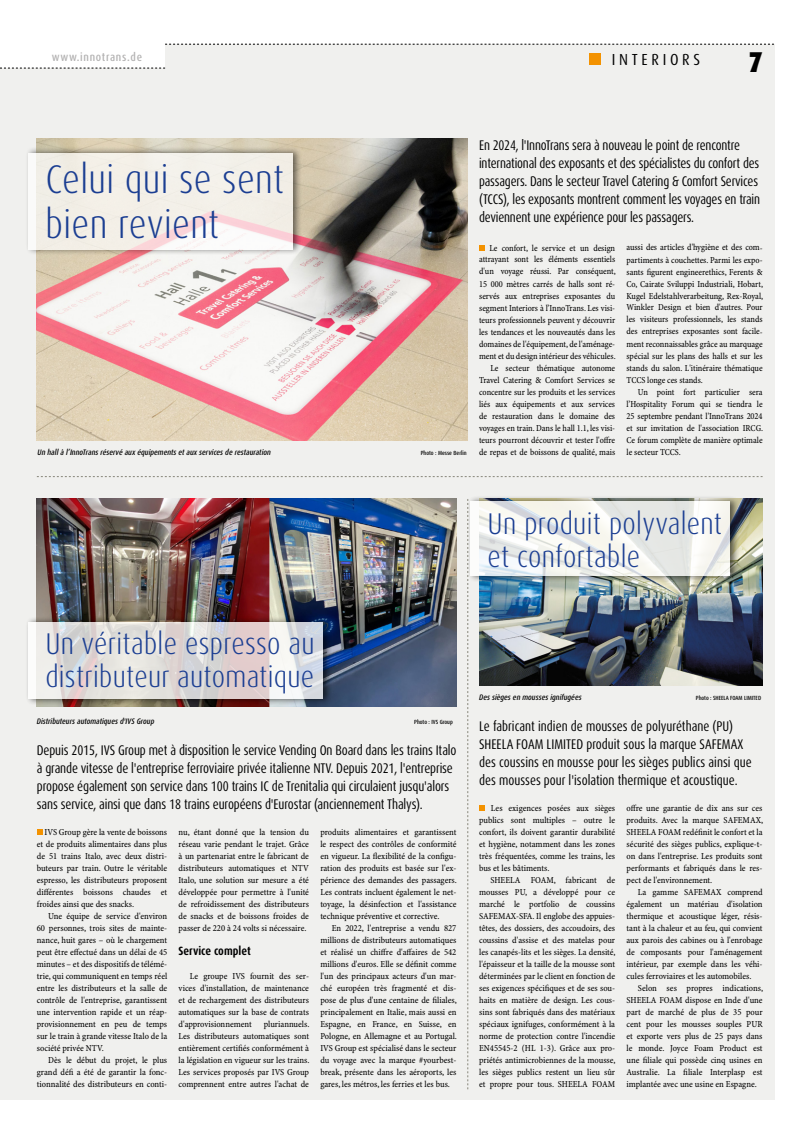
<style>
.page{position:relative;width:808px;height:1134px;background:#fff}
.page>*{position:absolute;margin:0;border:0;box-sizing:border-box;transform-origin:0 0}
.t1{font:300 condensed 40px/45px "Dax OT";letter-spacing:.01em;color:#1b3e92}
.t2{font:300 condensed 30px/33px "Dax OT";letter-spacing:.01em;color:#1b3e92}
.t3{font:900 condensed 28.7px "Dax OT";color:#000}
.t4{font:condensed 16px "Dax OT";letter-spacing:.23em;color:#000}
.t5{font:condensed 14px/18px "Dax OT";letter-spacing:-.01em;color:#000;scale:.94 1}
.t6{font:condensed 14px/18px "Dax OT";letter-spacing:-.01em;color:#000;scale:.93 1}
.t7{font:700 condensed 12px "Dax OT";color:#000}
.t8{font:500 condensed 11.6px "Dax OT";letter-spacing:.06em;color:#b3b2b2}
.t9{font:9.2px/12px "Minion Pro Cn Capt";letter-spacing:-.005em;color:#000;text-align:justify}
.t10{font:italic 500 condensed 8px "Dax OT";color:#000}
.t11{font:500 condensed 6px "Dax OT";color:#000}
</style>
<div class="page">
<div style="left:0;top:44px;width:775px;height:1055px;background:#f0f0ee"></div>
<div style="left:0;top:28px;width:165px;height:40px;background:#fff"></div>
<svg style="left:165px;top:44px;width:609px;height:1px"></svg>
<svg style="left:0;top:68px;width:165px;height:1px"></svg>
<div style="left:590px;top:53px;width:11px;height:12px;background:#f39200"></div>
<svg style="left:467px;top:583px;width:1px;height:506px"></svg>
<img style="left:37px;top:139px;width:431px;height:301px">
<svg style="left:479px;top:245px;width:6px;height:5px"></svg>
<img style="left:37px;top:499px;width:419px;height:207px">
<div style="left:25px;top:616px;width:307px;height:89px;background:#000;opacity:.75"></div>
<svg style="left:28px;top:622px;width:295px;height:77px"></svg>
<svg style="left:37px;top:829px;width:6px;height:6px"></svg>
<svg style="left:479px;top:805px;width:6px;height:6px"></svg>
<img style="left:479px;top:499px;width:284px;height:186px">
<div style="left:467px;top:495px;width:272px;height:87px;background:#000;opacity:.75"></div>
<svg style="left:471px;top:502px;width:259px;height:74px"></svg>
<svg style="left:37px;top:476px;width:726px;height:1px"></svg>
<div style="left:25px;top:147px;width:277px;height:109px;background:#000;opacity:.75"></div>
<svg style="left:28px;top:153px;width:265px;height:96px"></svg>
<p class="t8" style="left:52px;top:50px;width:92px">www.innotrans.de</p>
<h3 class="t4" style="left:612px;top:49px;width:90px">INTERIORS</h3>
<h3 class="t3" style="left:749px;top:44px;width:16px">7</h3>
<p class="t6" style="left:479px;top:136px;width:304px">En 2024, l'InnoTrans sera à nouveau le point de rencontre international des exposants et des spécialistes du confort des passagers. Dans le secteur Travel Catering &amp; Comfort Services (TCCS), les exposants montrent comment les voyages en train deviennent une expérience pour les passagers.</p>
<p class="t9" style="left:479px;top:242px;width:138px;text-align:right">Le confort, le service et un design attrayant sont les éléments essentiels d'un voyage réussi. Par conséquent, 15 000 mètres carrés de halls sont ré&shy;servés aux entreprises exposantes du segment Interiors à l’InnoTrans. Les visi&shy;teurs professionnels peuvent y découvrir les tendances et les nouveautés dans les domaines de l'équipement, de l'aménage&shy;ment et du design intérieur des véhicules.<br>Le secteur thématique autonome Travel Catering &amp; Comfort Services se concentre sur les produits et les services liés aux équipements et aux services de restauration dans le domaine des voyages en train. Dans le hall 1.1, les visi&shy;teurs pourront découvrir et tester l'offre de repas et de boissons de qualité, mais</p>
<p class="t9" style="left:626px;top:242px;width:138px">aussi des articles d'hygiène et des com&shy;partiments à couchettes. Parmi les expo&shy;sants figurent engineerethics, Ferents &amp; Co, Cairate Sviluppi Industriali, Hobart, Kugel Edelstahlverarbeitung, Rex-Royal, Winkler Design et bien d'autres. Pour les visiteurs professionnels, les stands des entreprises exposantes sont facile&shy;ment reconnaissables grâce au marquage spécial sur les plans des halls et sur les stands du salon. L'itinéraire thématique TCCS longe ces stands.</p>
<h1 class="t1" style="left:45px;top:157px;width:240px">Celui qui se sent bien revient</h1>
<p class="t9" style="left:626px;top:386px;width:138px;text-indent:11px">Un point fort particulier sera l’Hospitality Forum qui se tiendra le 25 septembre pendant l'InnoTrans 2024 et sur invitation de l'association IRCG.<br>Ce forum complète de manière optimale</p>
<p class="t10" style="left:38px;top:447px;width:235px">Un hall à l’InnoTrans réservé aux équipements et aux services de restauration</p>
<p class="t11" style="left:421px;top:449px;width:47px">Photo : Messe Berlin</p>
<p class="t9" style="left:626px;top:446px;width:56px">le secteur TCCS.</p>
<h2 class="t2" style="left:488px;top:507px;width:236px">Un produit polyvalent et confortable</h2>
<h2 class="t2" style="left:45px;top:628px;width:271px">Un véritable espresso au distributeur automatique</h2>
<p class="t10" style="left:37px;top:716px;width:119px">Distributeurs automatiques d'IVS Group</p>
<p class="t11" style="left:414px;top:718px;width:40px">Photo : IVS Group</p>
<p class="t5" style="left:37px;top:741px;width:448px">Depuis 2015, IVS Group met à disposition le service Vending On Board dans les trains Italo à grande vitesse de l'entreprise ferroviaire privée italienne NTV. Depuis 2021, l'entreprise propose également son service dans 100 trains IC de Trenitalia qui circulaient jusqu'alors sans service, ainsi que dans 18 trains européens d'Eurostar (anciennement Thalys).</p>
<p class="t9" style="left:37px;top:827px;width:132px;text-indent:8px">IVS Group gère la vente de boissons et de produits alimentaires dans plus de 51 trains Italo, avec deux distri&shy;buteurs par train. Outre le véritable espresso, les distributeurs proposent différentes boissons chaudes et froides ainsi que des snacks.</p>
<p class="t9" style="left:37px;top:911px;width:132px;text-indent:11px">Une équipe de service d'environ 60 personnes, trois sites de mainte&shy;nance, huit gares – où le chargement peut être effectué dans un délai de 45 minutes – et des dispositifs de télémé&shy;trie, qui communiquent en temps réel entre les distributeurs et la salle de contrôle de l'entreprise, garantissent une intervention rapide et un réap&shy;provisionnement en peu de temps sur le train à grande vitesse Italo de la société privée NTV.</p>
<p class="t9" style="left:37px;top:1055px;width:132px;text-indent:11px">Dès le début du projet, le plus grand défi a été de garantir la fonc&shy;tionnalité des distributeurs en conti-</p>
<p class="t9" style="left:320px;top:827px;width:138px">produits alimentaires et garantissent le respect des contrôles de conformité en vigueur. La flexibilité de la configu&shy;ration des produits est basée sur l'ex&shy;périence des demandes des passagers.<br>Les contrats incluent également le net&shy;toyage, la désinfection et l'assistance technique préventive et corrective.</p>
<p class="t9" style="left:320px;top:923px;width:138px;text-indent:11px">En 2022, l'entreprise a vendu 827 millions de distributeurs automatiques et réalisé un chiffre d'affaires de 542 millions d'euros. Elle se définit comme l'un des principaux acteurs d'un mar&shy;ché européen très fragmenté et dis&shy;pose de plus d'une centaine de filiales, principalement en Italie, mais aussi en Espagne, en France, en Suisse, en Pologne, en Allemagne et au Portugal.<br>IVS Group est spécialisé dans le secteur du voyage avec la marque #yourbest&shy;break, présente dans les aéroports, les gares, les métros, les ferries et les bus.</p>
<p class="t9" style="left:179px;top:827px;width:132px">nu, étant donné que la tension du réseau varie pendant le trajet. Grâce à un partenariat entre le fabricant de distributeurs automatiques et NTV Italo, une solution sur mesure a été développée pour permettre à l'unité de refroidissement des distributeurs de snacks et de boissons froides de passer de 220 à 24 volts si nécessaire.</p>
<h3 class="t7" style="left:179px;top:943px;width:74px">Service complet</h3>
<p class="t9" style="left:179px;top:971px;width:132px;text-indent:11px">Le groupe IVS fournit des ser&shy;vices d'installation, de maintenance et de rechargement des distributeurs automatiques sur la base de contrats d'approvisionnement</p>
<p class="t9" style="left:179px;top:1019px;width:132px;text-indent:85px">pluriannuels.<br>Les distributeurs automatiques sont entièrement certifiés conformément à la législation en vigueur sur les trains.<br>Les services proposés par IVS Group comprennent entre autres l'achat de</p>
<p class="t10" style="left:479px;top:692px;width:104px">Des sièges en mousses ignifugées</p>
<p class="t11" style="left:696px;top:694px;width:67px">Photo : SHEELA FOAM LIMITED</p>
<h3 class="t5" style="left:479px;top:717px;width:291px">Le fabricant indien de mousses de polyuréthane (PU)<br>SHEELA FOAM LIMITED produit sous la marque SAFEMAX des coussins en mousse pour les sièges publics ainsi que des mousses pour l'isolation thermique et acoustique.</h3>
<p class="t9" style="left:479px;top:803px;width:138px;text-indent:12px">Les exigences posées aux sièges publics sont multiples – outre le confort, ils doivent garantir durabilité et hygiène, notamment dans les zones très fréquentées, comme les trains, les bus et les bâtiments.</p>
<p class="t9" style="left:479px;top:875px;width:138px;text-indent:11px">SHEELA FOAM, fabricant de mousses PU, a développé pour ce marché le portfolio de coussins SAFEMAX-SFA. Il englobe des appuies&shy;têtes, des dossiers, des accoudoirs, des coussins d'assise et des matelas pour les canapés-lits et les sièges. La densité, l'épaisseur et la taille de la mousse sont déterminées par le client en fonction de ses exigences spécifiques et de ses sou&shy;haits en matière de design. Les cous&shy;sins sont fabriqués dans des matériaux spéciaux ignifuges, conformément à la norme de protection contre l'incendie EN45545-2 (HL 1-3). Grâce aux pro&shy;priétés antimicrobiennes de la mousse, les sièges publics restent un lieu sûr et propre pour tous. SHEELA FOAM</p>
<p class="t9" style="left:626px;top:803px;width:138px">offre une garantie de dix ans sur ces produits. Avec la marque SAFEMAX, SHEELA FOAM redéfinit le confort et la sécurité des sièges publics, explique-t&shy;on dans l'entreprise. Les produits sont performants et fabriqués dans le res&shy;pect de l'environnement.</p>
<p class="t9" style="left:626px;top:887px;width:138px;text-indent:11px">La gamme SAFEMAX comprend également un matériau d'isolation thermique et acoustique léger, résis&shy;tant à la chaleur et au feu, qui convient aux parois des cabines ou à l'enrobage de composants pour l'aménagement intérieur, par exemple dans les véhi&shy;cules ferroviaires et les automobiles.</p>
<p class="t9" style="left:626px;top:983px;width:138px;text-indent:11px">Selon ses propres indications, SHEELA FOAM dispose en Inde d'une part de marché de plus de 35 pour cent pour les mousses souples PUR et exporte vers plus de 25 pays dans le monde. Joyce Foam Product est une filiale qui possède cinq usines en Australie. La filiale Interplasp est implantée avec une usine en Espagne.</p>
</div>
